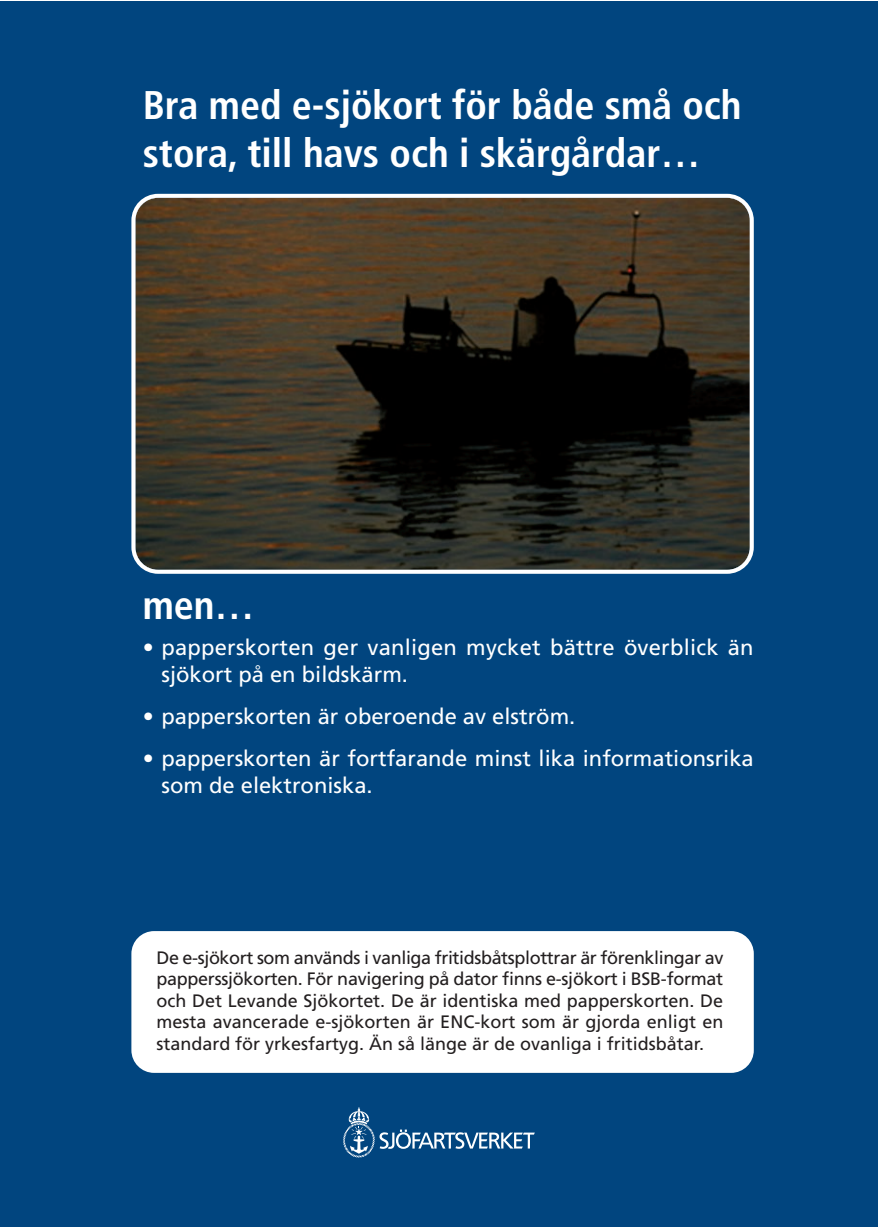
<style>
.page{position:relative;width:878px;height:1227px;background:#fff}
.page>*{position:absolute;margin:0;border:0;box-sizing:border-box;transform-origin:0 0}
.t1{font:700 condensed 40px/48px "Frutiger";color:#fff}
.t2{font:22px/26.4px "Frutiger";color:#fff}
.t3{font:18px/21.6px "Frutiger";color:#231f20;text-align:justify}
</style>
<div class="page">
<div style="left:860px;top:1px;width:18px;height:1225px;background:#01457f"></div>
<div style="left:1px;top:1px;width:859px;height:1225px;background:#01457f"></div>
<div style="left:131px;top:931px;width:623px;height:141px;background:#fff;border-radius:23px"></div>
<svg style="left:131px;top:194px;width:623px;height:380px;background:#393327"></svg>
<svg style="left:343px;top:1107px;width:192px;height:50px"></svg>
<h1 class="t1" style="left:143px;top:84px;width:600px">Bra med e-sjökort för både små och stora, till havs och i skärgårdar…</h1>
<h1 class="t1" style="left:143px;top:584px;width:113px">men…</h1>
<p class="t2" style="left:161px;top:636px;width:594px;text-indent:-19px">• papperskorten ger vanligen mycket bättre överblick än sjökort på en bildskärm.</p>
<p class="t2" style="left:143px;top:705px;width:434px">• papperskorten är oberoende av elström.</p>
<p class="t2" style="left:161px;top:747px;width:594px;text-indent:-19px">• papperskorten är fortfarande minst lika informationsrika som de elektroniska.</p>
<p class="t3" style="left:156px;top:948px;width:568px">De e-sjökort som används i vanliga fritidsbåtsplottrar är förenklingar av papperssjökorten. För navigering på dator finns e-sjökort i BSB-format och Det Levande Sjökortet. De är identiska med papperskorten. De mesta avancerade e-sjökorten är ENC-kort som är gjorda enligt en standard för yrkesfartyg. Än så länge är de ovanliga i fritidsbåtar.</p>
</div>
